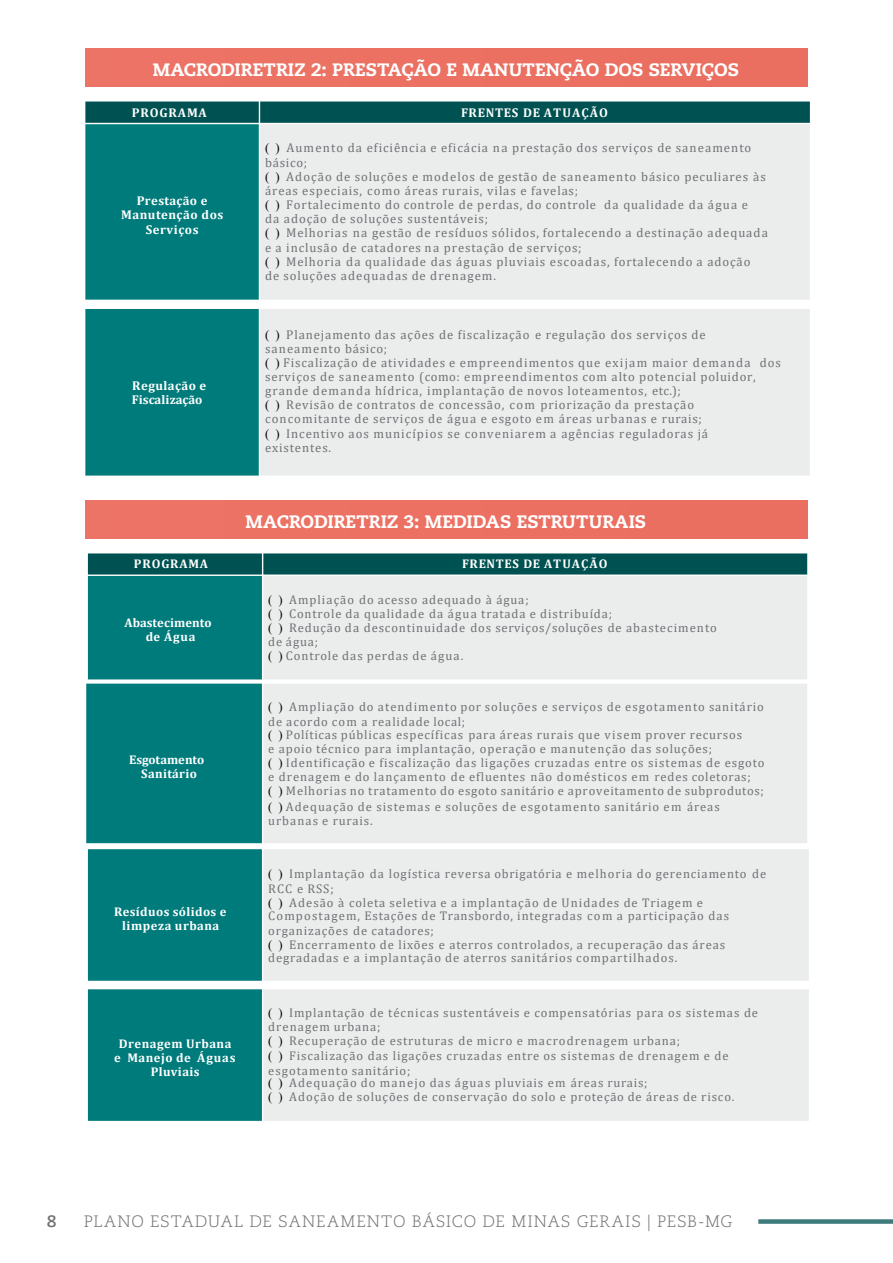
<style>
.page{position:relative;width:893px;height:1263px;background:#fff}
.page>*{position:absolute;margin:0;border:0;box-sizing:border-box;transform-origin:0 0}
.t1{font:800 18px "Caecilia LT Std";color:#fff}
.t2{font:300 16.5px "Caecilia LT Std";letter-spacing:.05em;color:#707173}
.t3{font:700 16.5px "Caecilia LT Std";color:#707173}
.t4{font:12.75px/14.1px "Cambria";letter-spacing:.07em;color:#6f7174}
.t5{font:700 12.75px/14.2px "Cambria";letter-spacing:.04em;color:#fff;text-align:center}
.t6{font:700 12.75px/14.2px "Cambria";letter-spacing:.01em;color:#fff}
.t7{font:700 12.75px "Cambria";letter-spacing:.06em;color:#fff}
.t8{font:700 12.75px "Cambria";letter-spacing:.065em;color:#fff}
.t9{font:12.6px/14px "Cambria";letter-spacing:.07em;color:#6f7174}
.t10{font:700 12.6px/14.1px "Cambria";letter-spacing:.035em;color:#fff;text-align:center}
.t11{font:700 12.6px/14.1px "Cambria";letter-spacing:.01em;color:#fff;text-align:center}
.t12{font:700 12.6px/14.1px "Cambria";letter-spacing:.005em;color:#fff;text-align:center}
.t13{font:700 12.6px "Cambria";letter-spacing:.06em;color:#fff}
.t14{font:700 12.6px "Cambria";letter-spacing:.065em;color:#fff}
.s1{font-family:"Times New Roman";color:#000}
</style>
<div class="page">
<div style="left:758px;top:1219px;width:135px;height:5px;background:#3d7b7c"></div>
<div style="left:86px;top:49px;width:721px;height:38px;background:#ec7163"></div>
<div style="left:86px;top:501px;width:721px;height:38px;background:#ec7163"></div>
<div style="left:85px;top:101px;width:174px;height:23px;background:#005151"></div>
<div style="left:259px;top:101px;width:552px;height:23px;background:#005151"></div>
<div style="left:85px;top:124px;width:174px;height:176px;background:#007b7b"></div>
<div style="left:259px;top:124px;width:552px;height:176px;background:#ebeded"></div>
<hr style="left:259px;top:100px;width:1px;height:201px;background:#fff">
<hr style="left:84px;top:123px;width:727px;height:1px;background:#fff">
<hr style="left:810px;top:100px;width:1px;height:201px;background:#fff">
<hr style="left:84px;top:100px;width:727px;height:2px;background:#fff">
<div style="left:85px;top:308px;width:174px;height:168px;background:#007b7b"></div>
<div style="left:259px;top:308px;width:552px;height:168px;background:#ebeded"></div>
<hr style="left:259px;top:308px;width:1px;height:169px;background:#fff">
<hr style="left:810px;top:308px;width:1px;height:169px;background:#fff">
<hr style="left:84px;top:308px;width:727px;height:1px;background:#fff">
<div style="left:86px;top:683px;width:177px;height:161px;background:#007b7b"></div>
<div style="left:263px;top:683px;width:545px;height:161px;background:#ebeded"></div>
<hr style="left:262px;top:682px;width:1px;height:162px;background:#fff">
<hr style="left:807px;top:682px;width:2px;height:162px;background:#fff">
<hr style="left:85px;top:682px;width:724px;height:2px;background:#fff">
<hr style="left:85px;top:843px;width:724px;height:1px;background:#fff">
<div style="left:87px;top:848px;width:176px;height:133px;background:#007b7b"></div>
<div style="left:263px;top:848px;width:547px;height:133px;background:#ebeded"></div>
<hr style="left:262px;top:848px;width:1px;height:134px;background:#fff">
<hr style="left:87px;top:848px;width:1px;height:134px;background:#fff">
<hr style="left:809px;top:848px;width:1px;height:134px;background:#fff">
<hr style="left:87px;top:848px;width:723px;height:1px;background:#fff">
<div style="left:87px;top:553px;width:176px;height:22px;background:#005151"></div>
<div style="left:263px;top:553px;width:545px;height:22px;background:#005151"></div>
<div style="left:87px;top:575px;width:176px;height:105px;background:#007b7b"></div>
<div style="left:263px;top:575px;width:545px;height:105px;background:#ebeded"></div>
<hr style="left:262px;top:552px;width:1px;height:129px;background:#fff">
<hr style="left:87px;top:574px;width:722px;height:2px;background:#fff">
<hr style="left:87px;top:552px;width:1px;height:129px;background:#fff">
<hr style="left:807px;top:552px;width:2px;height:129px;background:#fff">
<hr style="left:87px;top:679px;width:722px;height:2px;background:#fff">
<div style="left:87px;top:988px;width:176px;height:133px;background:#007b7b"></div>
<div style="left:263px;top:988px;width:547px;height:133px;background:#ebeded"></div>
<hr style="left:262px;top:988px;width:1px;height:134px;background:#fff">
<hr style="left:87px;top:988px;width:1px;height:134px;background:#fff">
<hr style="left:809px;top:988px;width:1px;height:134px;background:#fff">
<hr style="left:87px;top:988px;width:723px;height:1px;background:#fff">
<h1 class="t1" style="left:153px;top:58px;width:588px">MACRODIRETRIZ 2: PRESTAÇÃO E MANUTENÇÃO DOS SERVIÇOS</h1>
<p class="t8" style="left:132px;top:103px;width:77px">PROGRAMA</p>
<p class="t7" style="left:461px;top:103px;width:148px">FRENTES DE ATUAÇÃO</p>
<p class="t5" style="left:121px;top:193px;width:104px">Prestação e<br>Manutenção dos<br>Serviços</p>
<p class="t6" style="left:132px;top:378px;width:76px">Regulação e<br>Fiscalização</p>
<p class="t4" style="left:265px;top:141px;width:504px"><span class="s1">( )</span> Aumento da eficiência e eficácia na prestação dos serviços de saneamento básico;<br><span class="s1">( )</span> Adoção de soluções e modelos de gestão de saneamento básico peculiares às áreas especiais, como áreas rurais, vilas e favelas;<br><span class="s1">( )</span> Fortalecimento do controle de perdas, do controle da qualidade da água e<br>da adoção de soluções sustentáveis;<br><span class="s1">( )</span> Melhorias na gestão de resíduos sólidos, fortalecendo a destinação adequada e a inclusão de catadores na prestação de serviços;<br><span class="s1">( )</span> Melhoria da qualidade das águas pluviais escoadas, fortalecendo a adoção<br>de soluções adequadas de drenagem.</p>
<p class="t4" style="left:265px;top:327px;width:517px"><span class="s1">( )</span> Planejamento das ações de fiscalização e regulação dos serviços de saneamento básico;<br><span class="s1">( )</span> Fiscalização de atividades e empreendimentos que exijam maior demanda dos serviços de saneamento (como: empreendimentos com alto potencial poluidor, grande demanda hídrica, implantação de novos loteamentos, etc.);<br><span class="s1">( )</span> Revisão de contratos de concessão, com priorização da prestação concomitante de serviços de água e esgoto em áreas urbanas e rurais;<br><span class="s1">( )</span> Incentivo aos municípios se conveniarem a agências reguladoras já<br>existentes.</p>
<h1 class="t1" style="left:246px;top:510px;width:402px">MACRODIRETRIZ 3: MEDIDAS ESTRUTURAIS</h1>
<p class="t14" style="left:134px;top:555px;width:76px">PROGRAMA</p>
<p class="t13" style="left:462px;top:555px;width:147px">FRENTES DE ATUAÇÃO</p>
<p class="t12" style="left:125px;top:615px;width:88px">Abastecimento de Água</p>
<p class="t11" style="left:129px;top:752px;width:77px">Esgotamento<br>Sanitário</p>
<p class="t10" style="left:114px;top:904px;width:114px">Resíduos sólidos e limpeza urbana</p>
<p class="t10" style="left:114px;top:1036px;width:123px">Drenagem Urbana e Manejo de Águas<br>Pluviais</p>
<p class="t9" style="left:268px;top:592px;width:450px"><span class="s1">( )</span> Ampliação do acesso adequado à água;<br><span class="s1">( )</span> Controle da qualidade da água tratada e distribuída;<br><span class="s1">( )</span> Redução da descontinuidade dos serviços/soluções de abastecimento de água;<br><span class="s1">( )</span> Controle das perdas de água.</p>
<p class="t9" style="left:268px;top:700px;width:498px"><span class="s1">( )</span> Ampliação do atendimento por soluções e serviços de esgotamento sanitário de acordo com a realidade local;<br><span class="s1">( )</span> Políticas públicas específicas para áreas rurais que visem prover recursos<br>e apoio técnico para implantação, operação e manutenção das soluções;<br><span class="s1">( )</span> Identificação e fiscalização das ligações cruzadas entre os sistemas de esgoto e drenagem e do lançamento de efluentes não domésticos em redes coletoras;<br><span class="s1">( )</span> Melhorias no tratamento do esgoto sanitário e aproveitamento de subprodutos;</p>
<p class="t9" style="left:268px;top:799px;width:453px"><span class="s1">( )</span> Adequação de sistemas e soluções de esgotamento sanitário em áreas urbanas e rurais.</p>
<p class="t9" style="left:268px;top:867px;width:500px"><span class="s1">( )</span> Implantação da logística reversa obrigatória e melhoria do gerenciamento de RCC e RSS;<br><span class="s1">( )</span> Adesão à coleta seletiva e a implantação de Unidades de Triagem e Compostagem, Estações de Transbordo, integradas com a participação das organizações de catadores;<br><span class="s1">( )</span> Encerramento de lixões e aterros controlados, a recuperação das áreas degradadas e a implantação de aterros sanitários compartilhados.</p>
<p class="t9" style="left:268px;top:1006px;width:491px"><span class="s1">( )</span> Implantação de técnicas sustentáveis e compensatórias para os sistemas de drenagem urbana;<br><span class="s1">( )</span> Recuperação de estruturas de micro e macrodrenagem urbana;</p>
<p class="t9" style="left:268px;top:1049px;width:462px"><span class="s1">( )</span> Fiscalização das ligações cruzadas entre os sistemas de drenagem e de esgotamento sanitário;</p>
<p class="t9" style="left:268px;top:1076px;width:468px"><span class="s1">( )</span> Adequação do manejo das águas pluviais em áreas rurais;<br><span class="s1">( )</span> Adoção de soluções de conservação do solo e proteção de áreas de risco.</p>
<h2 class="t3" style="left:47px;top:1211px;width:11px">8</h2>
<h2 class="t2" style="left:84px;top:1212px;width:650px">PLANO ESTADUAL DE SANEAMENTO BÁSICO DE MINAS GERAIS | PESB-MG</h2>
</div>
